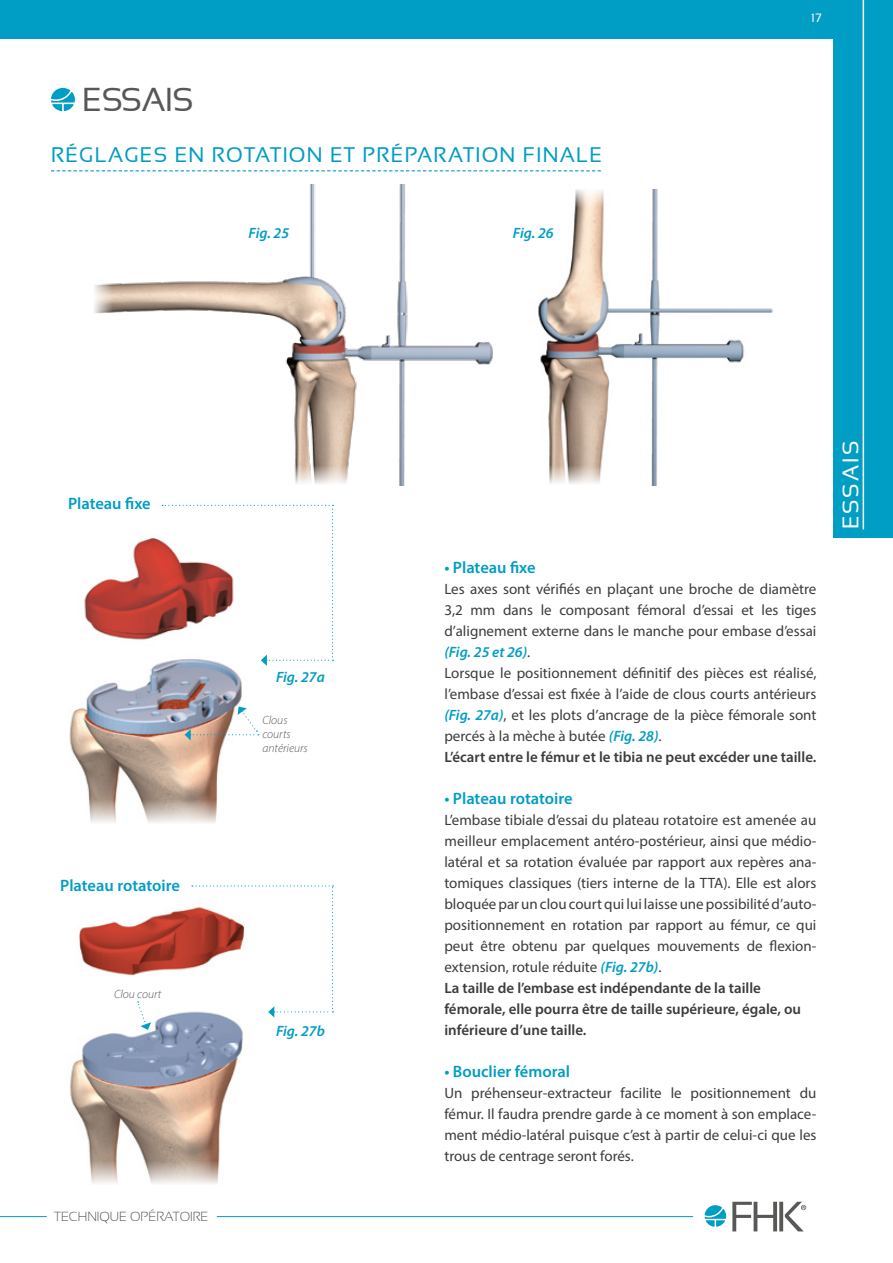
<style>
.page{position:relative;width:893px;height:1263px;background:#fff}
.page>*{position:absolute;margin:0;border:0;box-sizing:border-box;transform-origin:0 0}
.t1{font:33px "Sansation";letter-spacing:-.01em;color:#575756}
.t2{font:22.5px "Sansation";letter-spacing:.1em;color:#fff}
.t3{font:21px "Sansation";letter-spacing:.06em;color:#009dc5}
.t4{font:600 16.5px "Myriad Pro";color:#009dc5}
.t5{font:15px/21px "Myriad Pro";color:#3c3c3b}
.t6{font:italic 600 15px "Myriad Pro";color:#009dc5}
.t7{font:300 13.2px "Sansation";color:#575756}
.t8{font:italic 300 12px/14.4px "Myriad Pro";color:#575756}
.t9{font:12px "Sansation";color:#fff}
.s1{font-weight:600;font-style:italic;color:#009dc5}
.s2{font-weight:600}
</style>
<div class="page">
<svg style="left:706px;top:1220px;width:9px;height:7px"></svg>
<svg style="left:705px;top:1205px;width:21px;height:14px"></svg>
<svg style="left:716px;top:1220px;width:9px;height:7px"></svg>
<svg style="left:732px;top:1202px;width:74px;height:29px"></svg>
<div style="left:0;top:0;width:833px;height:39px;background:#009dc5"></div>
<hr style="left:0;top:1216px;width:47px;height:1px;background:#009dc5">
<hr style="left:217px;top:1216px;width:476px;height:1px;background:#009dc5">
<svg style="left:51px;top:170px;width:550px;height:1px"></svg>
<svg style="left:52px;top:104px;width:10px;height:7px"></svg>
<svg style="left:51px;top:88px;width:24px;height:15px"></svg>
<svg style="left:64px;top:104px;width:10px;height:7px"></svg>
<img style="left:538px;top:189px;width:235px;height:297px">
<img style="left:113px;top:185px;width:380px;height:301px">
<svg style="left:94px;top:283px;width:19px;height:31px"></svg>
<svg style="left:540px;top:464px;width:69px;height:22px"></svg>
<svg style="left:285px;top:464px;width:70px;height:22px"></svg>
<svg style="left:550px;top:189px;width:67px;height:19px"></svg>
<img style="left:69px;top:504px;width:200px;height:295px">
<svg style="left:88px;top:799px;width:129px;height:24px"></svg>
<svg style="left:185px;top:707px;width:74px;height:33px"></svg>
<svg style="left:162px;top:505px;width:172px;height:161px"></svg>
<img style="left:70px;top:885px;width:173px;height:274px">
<svg style="left:89px;top:1159px;width:131px;height:25px"></svg>
<svg style="left:137px;top:1001px;width:14px;height:29px"></svg>
<svg style="left:192px;top:885px;width:142px;height:132px"></svg>
<div style="left:833px;top:0;width:60px;height:538px;background:#009dc5"></div>
<hr style="left:863px;top:0;width:1px;height:529px;background:#fff">
<h1 class="t1" style="left:82px;top:81px;width:113px">ESSAIS</h1>
<h3 class="t3" style="left:51px;top:143px;width:553px">RÉGLAGES EN ROTATION ET PRÉPARATION FINALE</h3>
<p class="t6" style="left:249px;top:223px;width:42px">Fig. 25</p>
<p class="t6" style="left:513px;top:223px;width:42px">Fig. 26</p>
<p class="t9" style="left:811px;top:11px;width:12px">17</p>
<p class="t4" style="left:68px;top:493px;width:84px">Plateau fixe</p>
<p class="t4" style="left:60px;top:875px;width:121px">Plateau rotatoire</p>
<p class="t8" style="left:114px;top:987px;width:49px">Clou court</p>
<p class="t6" style="left:276px;top:668px;width:50px">Fig. 27a</p>
<p class="t8" style="left:262px;top:712px;width:47px">Clous courts antérieurs</p>
<p class="t6" style="left:276px;top:1021px;width:50px">Fig. 27b</p>
<p class="t7" style="left:54px;top:1209px;width:156px">TECHNIQUE OPÉRATOIRE</p>
<p class="t4" style="left:444px;top:557px;width:93px">• Plateau fixe</p>
<p class="t5" style="left:444px;top:578px;width:374px">Les axes sont vérifiés en plaçant une broche de diamètre 3,2 mm dans le composant fémoral d’essai et les tiges d’alignement externe dans le manche pour embase d’essai <span class="s1">(Fig. 25 et 26)</span>.<br>Lorsque le positionnement définitif des pièces est réalisé, l’embase d’essai est fixée à l’aide de clous courts antérieurs <span class="s1">(Fig. 27a)</span>, et les plots d’ancrage de la pièce fémorale sont percés à la mèche à butée <span class="s1">(Fig. 28)</span>.<br><span class="s2">L’écart entre le fémur et le tibia ne peut excéder une taille.</span></p>
<p class="t4" style="left:444px;top:788px;width:130px">• Plateau rotatoire</p>
<p class="t5" style="left:444px;top:809px;width:374px">L’embase tibiale d’essai du plateau rotatoire est amenée au meilleur emplacement antéro-postérieur, ainsi que médio&shy;latéral et sa rotation évaluée par rapport aux repères ana&shy;tomiques classiques (tiers interne de la TTA). Elle est alors bloquée par un clou court qui lui laisse une possibilité d’auto&shy;positionnement en rotation par rapport au fémur, ce qui peut être obtenu par quelques mouvements de flexion&shy;extension, rotule réduite <span class="s1">(Fig. 27b)</span>.<br><span class="s2">La taille de l’embase est indépendante de la taille fémorale, elle pourra être de taille supérieure, égale, ou inférieure d’une taille.</span></p>
<p class="t4" style="left:444px;top:1061px;width:127px">• Bouclier fémoral</p>
<p class="t5" style="left:444px;top:1082px;width:374px;text-align:justify">Un préhenseur-extracteur facilite le positionnement du fémur. Il faudra prendre garde à ce moment à son emplace&shy;ment médio-latéral puisque c’est à partir de celui-ci que les trous de centrage seront forés.</p>
<h2 class="t2" style="left:838px;top:529px;width:90px;rotate:-90deg">ESSAIS</h2>
</div>
